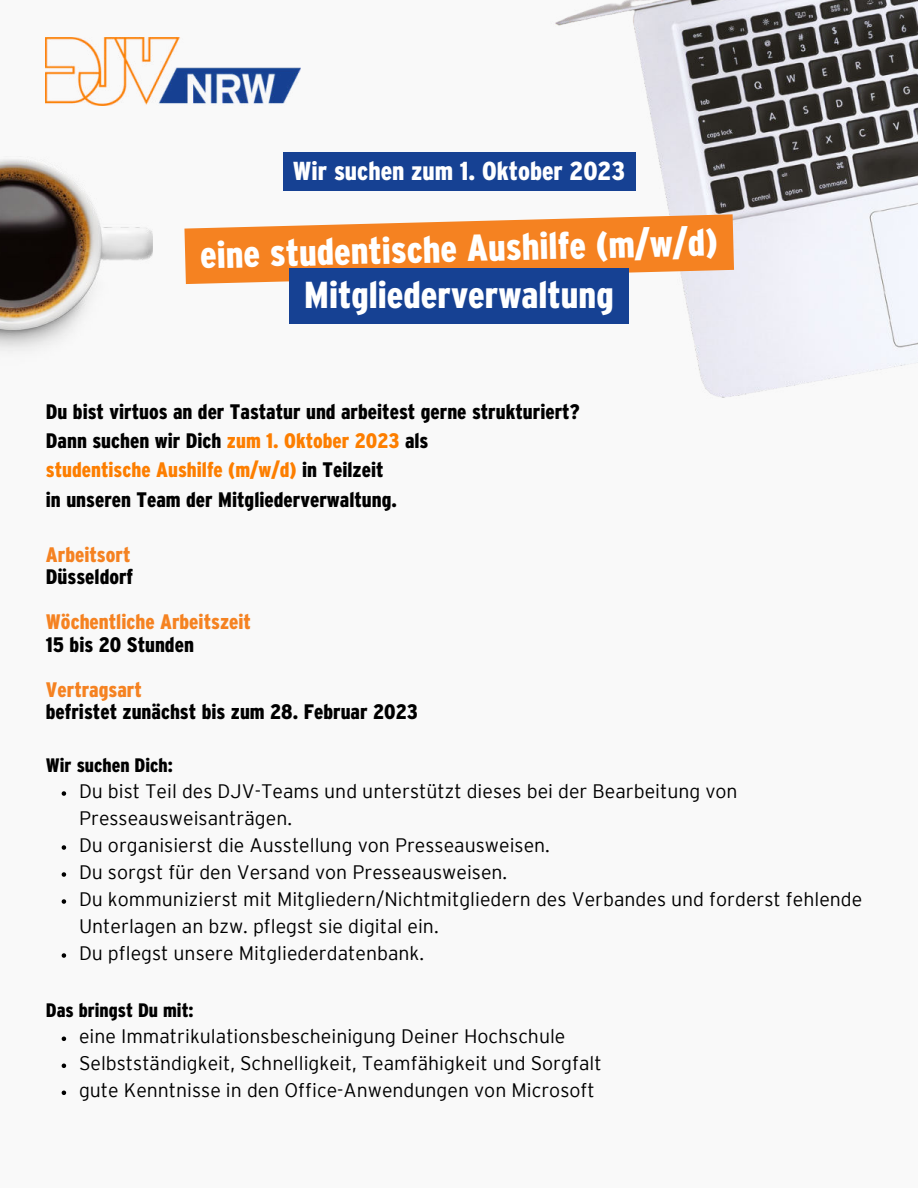
<style>
.page{position:relative;width:918px;height:1188px;background:#f9f9f9}
.page>*{position:absolute;margin:0;border:0;box-sizing:border-box;transform-origin:0 0}
.t1{font:900 condensed 37.5px "Interstate";color:#fff}
.t2{font:900 condensed 25.95px "Interstate";color:#fff}
.t3{font:900 condensed 21px/29.2px "Interstate";color:#000}
.t4{font:900 condensed 21px "Interstate";color:#f58221}
.t5{font:300 19.5px/27px "Interstate";color:#000}
.t6{font:900 condensed 19.5px "Interstate";color:#000}
.s1{color:#fd7e00}
</style>
<div class="page">
<img style="left:46px;top:38px;width:138px;height:67px">
<img style="left:184px;top:0;width:734px;height:398px">
<img style="left:0;top:159px;width:153px;height:189px">
<svg style="left:62px;top:791px;width:4px;height:5px"></svg>
<svg style="left:62px;top:845px;width:4px;height:5px"></svg>
<svg style="left:62px;top:872px;width:4px;height:5px"></svg>
<svg style="left:62px;top:899px;width:4px;height:5px"></svg>
<svg style="left:62px;top:953px;width:4px;height:5px"></svg>
<svg style="left:62px;top:1037px;width:4px;height:4px"></svg>
<svg style="left:62px;top:1064px;width:4px;height:4px"></svg>
<svg style="left:62px;top:1091px;width:4px;height:4px"></svg>
<div style="left:283px;top:152px;width:352px;height:39px;background:#164193"></div>
<svg style="left:184px;top:214px;width:550px;height:70px"></svg>
<div style="left:289px;top:268px;width:340px;height:56px;background:#164193"></div>
<h2 class="t2" style="left:293px;top:157px;width:334px">Wir suchen zum 1. Oktober 2023</h2>
<h1 class="t1" style="left:200px;top:232px;width:519px;rotate:-1deg">eine studentische Aushilfe (m/w/d)</h1>
<h1 class="t1" style="left:304px;top:274px;width:311px">Mitgliederverwaltung</h1>
<p class="t3" style="left:46px;top:397px;width:535px">Du bist virtuos an der Tastatur und arbeitest gerne strukturiert?<br>Dann suchen wir Dich <span class="s1">zum 1. Oktober 2023</span> als<br><span class="s1">studentische Aushilfe (m/w/d)</span> in Teilzeit<br>in unseren Team der Mitgliederverwaltung.</p>
<p class="t4" style="left:46px;top:543px;width:86px">Arbeitsort</p>
<p class="t3" style="left:46px;top:562px;width:89px">Düsseldorf</p>
<p class="t4" style="left:46px;top:610px;width:207px">Wöchentliche Arbeitszeit</p>
<p class="t3" style="left:46px;top:630px;width:150px">15 bis 20 Stunden</p>
<p class="t4" style="left:46px;top:678px;width:97px">Vertragsart</p>
<p class="t3" style="left:46px;top:697px;width:373px">befristet zunächst bis zum 28. Februar 2023</p>
<p class="t6" style="left:46px;top:754px;width:129px">Wir suchen Dich:</p>
<p class="t5" style="left:79px;top:778px;width:785px">Du bist Teil des DJV-Teams und unterstützt dieses bei der Bearbeitung von Presseausweisanträgen.<br>Du organisierst die Ausstellung von Presseausweisen.<br>Du sorgst für den Versand von Presseausweisen.<br>Du kommunizierst mit Mitgliedern/Nichtmitgliedern des Verbandes und forderst fehlende Unterlagen an bzw. pflegst sie digital ein.<br>Du pflegst unsere Mitgliederdatenbank.</p>
<p class="t6" style="left:46px;top:1000px;width:149px">Das bringst Du mit:</p>
<p class="t5" style="left:79px;top:1023px;width:524px">eine Immatrikulationsbescheinigung Deiner Hochschule<br>Selbstständigkeit, Schnelligkeit, Teamfähigkeit und Sorgfalt gute Kenntnisse in den Office-Anwendungen von Microsoft</p>
</div>
